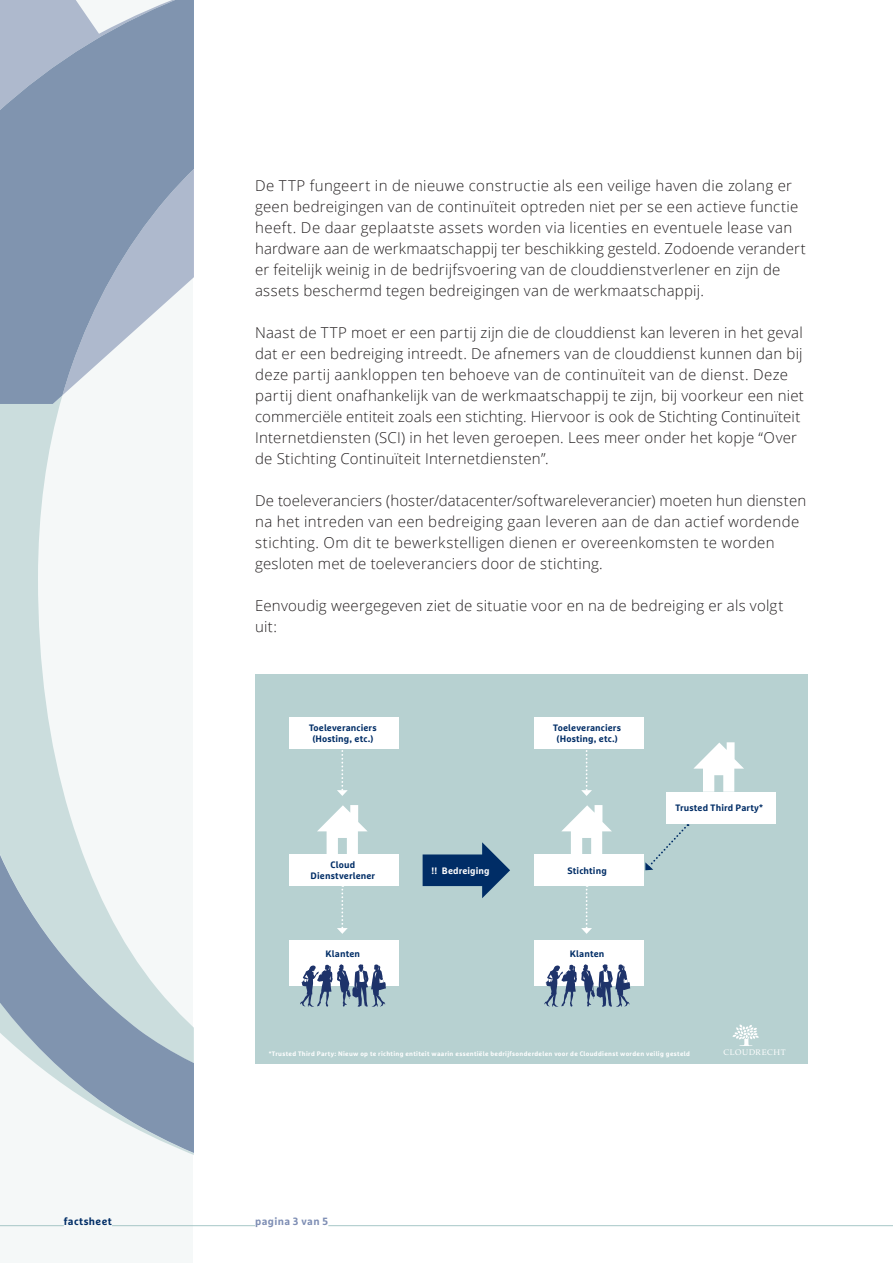
<style>
.page{position:relative;width:893px;height:1263px;background:#fff}
.page>*{position:absolute;margin:0;border:0;box-sizing:border-box;transform-origin:0 0}
.t1{font:300 15px/21px "Open Sans";letter-spacing:.015em;color:#231f20}
.t2{font:700 10.5px "Marselis OT";letter-spacing:.035em;color:#7e8eb4}
.t3{font:700 10.5px "Marselis OT";letter-spacing:.04em;color:#002d66}
.t4{font:700 9.3px/11.1px "Marselis OT";letter-spacing:.015em;color:#002d66;text-align:center}
.t5{font:700 9.3px "Marselis OT";letter-spacing:.015em;color:#fff}
.t6{font:8.1px "Palatino";letter-spacing:.085em;color:#fff}
.t7{font:700 6.45px "Marselis OT";letter-spacing:.045em;color:#fff}
</style>
<div class="page">
<div style="left:0;top:0;width:193px;height:1263px;background:#f5f8f8"></div>
<svg style="left:0;top:404px;width:60px;height:346px;fill:#cbdddd"></svg>
<svg style="left:0;top:0;width:193px;height:404px;background:#99a9bf"></svg>
<svg style="left:0;top:750px;width:193px;height:405px"></svg>
<hr style="left:0;top:1225px;width:64px;height:1px;background:#a6c7c7">
<hr style="left:112px;top:1225px;width:143px;height:1px;background:#a6c7c7">
<hr style="left:328px;top:1225px;width:565px;height:1px;background:#a6c7c7">
<div style="left:255px;top:674px;width:553px;height:390px;background:#b7d1d1"></div>
<svg style="left:337px;top:750px;width:11px;height:46px"></svg>
<svg style="left:581px;top:750px;width:11px;height:46px"></svg>
<svg style="left:337px;top:886px;width:11px;height:48px"></svg>
<svg style="left:581px;top:886px;width:11px;height:48px"></svg>
<div style="left:290px;top:854px;width:109px;height:32px;background:#fff"></div>
<div style="left:534px;top:854px;width:109px;height:32px;background:#fff"></div>
<div style="left:290px;top:717px;width:109px;height:32px;background:#fff"></div>
<div style="left:534px;top:717px;width:109px;height:32px;background:#fff"></div>
<div style="left:290px;top:940px;width:109px;height:46px;background:#fff"></div>
<div style="left:534px;top:940px;width:109px;height:46px;background:#fff"></div>
<svg style="left:317px;top:805px;width:51px;height:49px"></svg>
<svg style="left:561px;top:805px;width:51px;height:49px"></svg>
<svg style="left:423px;top:842px;width:87px;height:56px"></svg>
<svg style="left:300px;top:964px;width:86px;height:43px"></svg>
<svg style="left:544px;top:964px;width:86px;height:43px"></svg>
<svg style="left:645px;top:824px;width:43px;height:46px"></svg>
<div style="left:666px;top:792px;width:109px;height:31px;background:#fff"></div>
<svg style="left:693px;top:742px;width:51px;height:50px"></svg>
<svg style="left:732px;top:1024px;width:27px;height:22px"></svg>
<p class="t1" style="left:255px;top:175px;width:552px">De TTP fungeert in de nieuwe constructie als een veilige haven die zolang er geen bedreigingen van de continuïteit optreden niet per se een actieve functie heeft. De daar geplaatste assets worden via licenties en eventuele lease van hardware aan de werkmaatschappij ter beschikking gesteld. Zodoende verandert er feitelijk weinig in de bedrijfsvoering van de clouddienstverlener en zijn de assets beschermd tegen bedreigingen van de werkmaatschappij.</p>
<p class="t1" style="left:255px;top:322px;width:550px">Naast de TTP moet er een partij zijn die de clouddienst kan leveren in het geval dat er een bedreiging intreedt. De afnemers van de clouddienst kunnen dan bij deze partij aankloppen ten behoeve van de continuïteit van de dienst. Deze partij dient onafhankelijk van de werkmaatschappij te zijn, bij voorkeur een niet commerciële entiteit zoals een stichting. Hiervoor is ook de Stichting Continuïteit Internetdiensten (SCI) in het leven geroepen. Lees meer onder het kopje “Over de Stichting Continuïteit Internetdiensten”.</p>
<p class="t1" style="left:255px;top:490px;width:553px">De toeleveranciers (hoster/datacenter/softwareleverancier) moeten hun diensten na het intreden van een bedreiging gaan leveren aan de dan actief wordende stichting. Om dit te bewerkstelligen dienen er overeenkomsten te worden gesloten met de toeleveranciers door de stichting.</p>
<p class="t1" style="left:255px;top:595px;width:530px">Eenvoudig weergegeven ziet de situatie voor en na de bedreiging er als volgt uit:</p>
<p class="t4" style="left:309px;top:722px;width:69px">Toeleveranciers (Hosting, etc.)</p>
<p class="t4" style="left:553px;top:722px;width:69px">Toeleveranciers (Hosting, etc.)</p>
<p class="t4" style="left:311px;top:859px;width:66px">Cloud<br>Dienstverlener</p>
<p class="t4" style="left:568px;top:864px;width:41px">Stichting</p>
<p class="t5" style="left:432px;top:864px;width:60px">!! Bedreiging</p>
<p class="t4" style="left:326px;top:948px;width:36px">Klanten</p>
<p class="t4" style="left:570px;top:948px;width:36px">Klanten</p>
<p class="t4" style="left:675px;top:802px;width:89px">Trusted Third Party*</p>
<p class="t7" style="left:269px;top:1049px;width:423px">*Trusted Third Party: Nieuw op te richting entiteit waarin essentiële bedrijfsonderdelen voor de Clouddienst worden veilig gesteld</p>
<p class="t6" style="left:723px;top:1046px;width:64px">CLOUDRECHT</p>
<p class="t3" style="left:64px;top:1214px;width:50px">factsheet</p>
<p class="t2" style="left:255px;top:1214px;width:74px">pagina 3 van 5</p>
</div>
